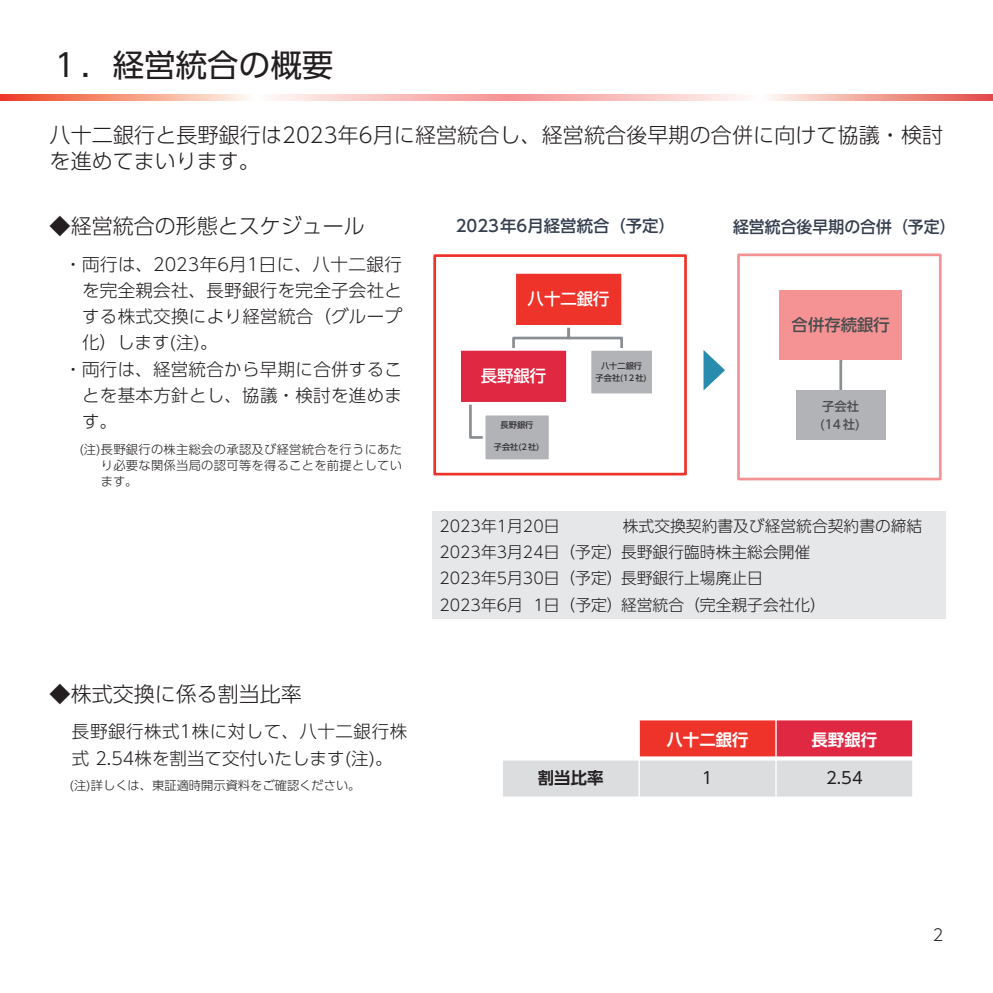
<style>
.page{position:relative;width:993px;height:993px;background:#fff}
.page>*{position:absolute;margin:0;border:0;box-sizing:border-box;transform-origin:0 0}
.t1{font:31.5px "UD Shin Go Pro";color:#231f20}
.t2{font:300 21px/26.2px "UD Shin Go Pro";letter-spacing:.005em;color:#231f20}
.t3{font:300 17.5px/26.2px "UD Shin Go Pro";letter-spacing:.015em;color:#231f20}
.t4{font:500 16.45px "UD Shin Go Pro";color:#353f4f}
.t5{font:500 16.45px "UD Shin Go Pro";color:#fff}
.t6{font:700 16.45px "UD Shin Go Pro De";color:#fff}
.t7{font:500 16.45px "UD Shin Go Pro";color:#4b4c4d}
.t8{font:16.45px "UD Shin Go Pro";color:#231f20}
.t9{font:700 16.45px "UD Shin Go Pro De";color:#231f20}
.t10{font:300 16.1px "UD Shin Go Pro";color:#231f20}
.t11{font:300 15.75px/26.2px "UD Shin Go Pro";color:#231f20}
.t12{font:300 12.25px/15.8px "UD Shin Go Pro";letter-spacing:.025em;color:#231f20;text-align:justify}
.t13{font:300 12.25px "UD Shin Go Pro";color:#231f20}
.t14{font:500 12.25px/18.2px "UD Shin Go Pro";color:#4b4c4d}
.t15{font:500 8.22px/12.1px "UD Shin Go Pro";color:#312f30;text-align:center}
</style>
<div class="page">
<svg style="left:0;top:94px;width:992px;height:6px;background:#f6b3aa"></svg>
<div style="left:432px;top:511px;width:513px;height:108px;background:#e6e7e9"></div>
<svg style="left:469px;top:404px;width:13px;height:35px"></svg>
<svg style="left:512px;top:327px;width:111px;height:21px"></svg>
<div style="left:514px;top:272px;width:108px;height:54px;background:#ee342a"></div>
<div style="left:513px;top:271px;width:110px;height:56px;border:3px solid #fff"></div>
<div style="left:459px;top:349px;width:108px;height:54px;background:#e02842"></div>
<div style="left:458px;top:348px;width:110px;height:56px;border:3px solid #fff"></div>
<div style="left:484px;top:414px;width:66px;height:46px;background:#b2b3b7"></div>
<div style="left:482px;top:412px;width:69px;height:50px;border:3px solid #fff"></div>
<div style="left:589px;top:349px;width:64px;height:45px;background:#b2b3b7"></div>
<div style="left:588px;top:348px;width:66px;height:48px;border:3px solid #fff"></div>
<div style="left:433px;top:254px;width:253px;height:221px;border:3px solid #ee342a"></div>
<div style="left:736px;top:253px;width:205px;height:227px;border:3px solid #f59294"></div>
<svg style="left:837px;top:359px;width:6px;height:31px"></svg>
<div style="left:779px;top:290px;width:123px;height:69px;background:#f59294"></div>
<div style="left:795px;top:390px;width:90px;height:50px;background:#b2b3b7"></div>
<svg style="left:703px;top:350px;width:21px;height:40px"></svg>
<div style="left:639px;top:719px;width:136px;height:39px;background:#ee342a"></div>
<div style="left:775px;top:719px;width:137px;height:39px;background:#e02842"></div>
<div style="left:502px;top:758px;width:137px;height:39px;background:#dcdddf"></div>
<div style="left:639px;top:758px;width:136px;height:39px;background:#dcdddf"></div>
<div style="left:775px;top:758px;width:137px;height:39px;background:#dcdddf"></div>
<hr style="left:638px;top:718px;width:1px;height:79px;background:#fff">
<hr style="left:775px;top:718px;width:1px;height:79px;background:#fff">
<svg style="left:503px;top:756px;width:408px;height:4px;fill:#fff"></svg>
<hr style="left:501px;top:718px;width:2px;height:79px;background:#fff">
<hr style="left:911px;top:718px;width:2px;height:79px;background:#fff">
<hr style="left:501px;top:718px;width:412px;height:2px;background:#fff">
<hr style="left:501px;top:796px;width:412px;height:1px;background:#fff">
<h1 class="t1" style="left:50px;top:40px;width:285px">１．経営統合の概要</h1>
<p class="t2" style="left:50px;top:121px;width:894px">八十二銀行と長野銀行は2023年6月に経営統合し、経営統合後早期の合併に向けて協議・検討を進めてまいります。</p>
<p class="t2" style="left:50px;top:212px;width:316px">◆経営統合の形態とスケジュール</p>
<p class="t3" style="left:64px;top:250px;width:339px">・両行は、2023年6月1日に、八十二銀行</p>
<p class="t3" style="left:82px;top:276px;width:321px">を完全親会社、長野銀行を完全子会社と</p>
<p class="t3" style="left:82px;top:303px;width:321px">する株式交換により経営統合（グループ</p>
<p class="t3" style="left:82px;top:329px;width:137px">化）します(注)。</p>
<p class="t3" style="left:64px;top:355px;width:339px">・両行は、経営統合から早期に合併するこ</p>
<p class="t3" style="left:82px;top:381px;width:321px">とを基本方針とし、協議・検討を進めま</p>
<p class="t3" style="left:82px;top:408px;width:37px">す。</p>
<p class="t12" style="left:101px;top:441px;width:303px;text-indent:-21px">(注)長野銀行の株主総会の承認及び経営統合を行うにあたり必要な関係当局の認可等を得ることを前提としています。</p>
<p class="t2" style="left:50px;top:680px;width:253px">◆株式交換に係る割当比率</p>
<p class="t3" style="left:72px;top:717px;width:336px">長野銀行株式1株に対して、八十二銀行株式 2.54株を割当て交付いたします(注)。</p>
<p class="t13" style="left:69px;top:775px;width:292px">(注)詳しくは、東証適時開示資料をご確認ください。</p>
<p class="t4" style="left:455px;top:213px;width:221px">2023年6月経営統合（予定）</p>
<p class="t5" style="left:527px;top:286px;width:83px">八十二銀行</p>
<p class="t5" style="left:480px;top:362px;width:67px">長野銀行</p>
<p class="t15" style="left:500px;top:419px;width:34px">長野銀行</p>
<p class="t15" style="left:493px;top:440px;width:47px">子会社(2社)</p>
<p class="t15" style="left:595px;top:359px;width:53px">八十二銀行子会社(12社)</p>
<p class="t4" style="left:732px;top:214px;width:224px">経営統合後早期の合併（予定）</p>
<p class="t7" style="left:791px;top:311px;width:100px">合併存続銀行</p>
<p class="t14" style="left:819px;top:396px;width:41px">子会社(14社)</p>
<p class="t11" style="left:439px;top:512px;width:484px;text-indent:183px">株式交換契約書及び経営統合契約書の締結<br>2023年3月24日（予定）長野銀行臨時株主総会開催<br>2023年5月30日（予定）長野銀行上場廃止日<br>2023年6月 1日（予定）経営統合（完全親子会社化）</p>
<p class="t11" style="left:439px;top:512px;width:122px">2023年1月20日</p>
<p class="t6" style="left:666px;top:725px;width:83px">八十二銀行</p>
<p class="t6" style="left:811px;top:725px;width:67px">長野銀行</p>
<p class="t9" style="left:537px;top:764px;width:67px">割当比率</p>
<p class="t8" style="left:699px;top:764px;width:18px">１</p>
<p class="t8" style="left:825px;top:764px;width:38px">2.54</p>
<p class="t10" style="left:932px;top:921px;width:12px">2</p>
</div>
